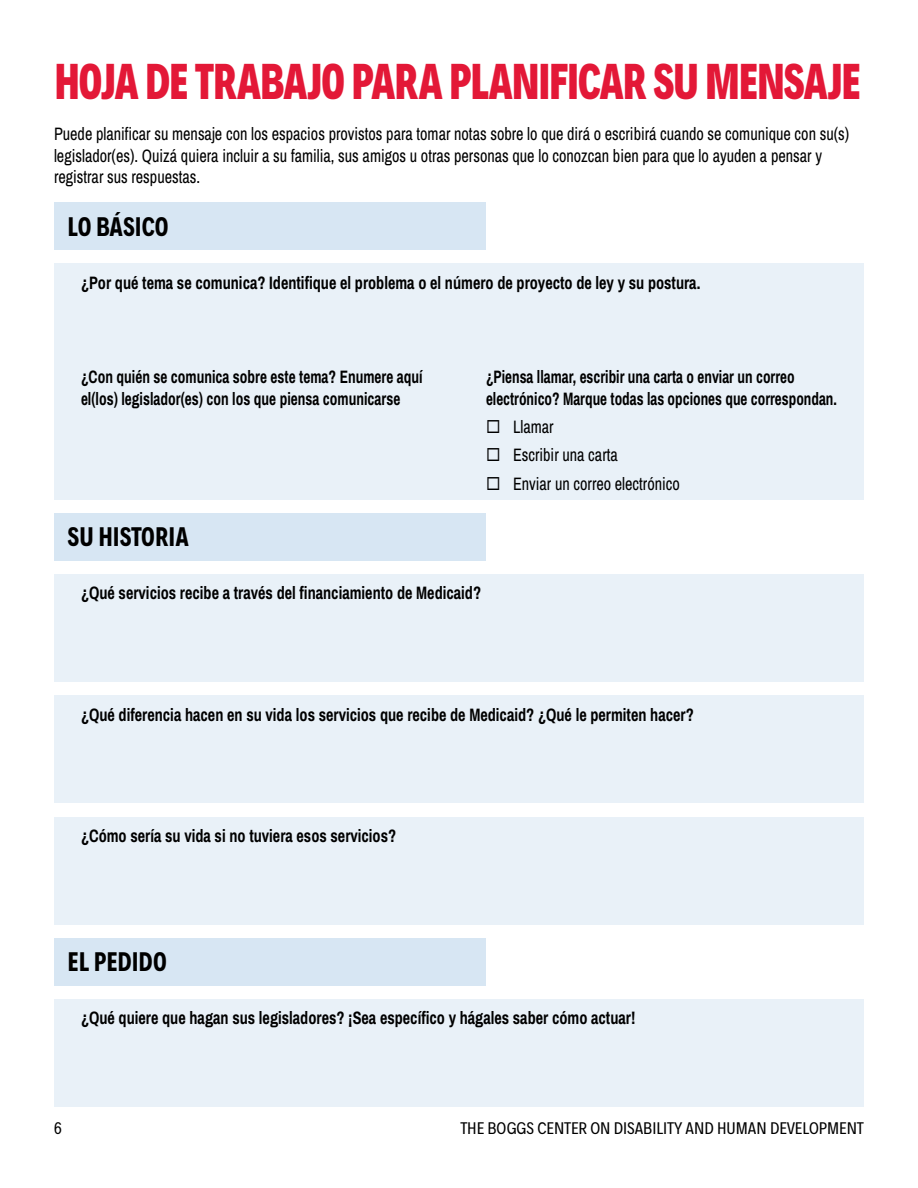
<style>
.page{position:relative;width:918px;height:1188px;background:#fff}
.page>*{position:absolute;margin:0;border:0;box-sizing:border-box;transform-origin:0 0}
.t1{font:800 45px "Decalotype";letter-spacing:-.04em;color:#e31837;scale:.85 1}
.t2{font:700 24px "Decalotype";color:#000;scale:.9 1}
.t3{font:18px/21.6px "Archivo Narrow";color:#000;scale:.9 1}
.t4{font:18px/21.6px "Archivo Narrow";color:#000;scale:.84 1}
.t5{font:18px/21.6px "Archivo Narrow";color:#000;scale:.85 1}
.t6{font:15px "Decalotype";color:#000}
</style>
<div class="page">
<div style="left:54px;top:202px;width:432px;height:48px;background:#d7e6f3"></div>
<div style="left:54px;top:513px;width:432px;height:47px;background:#d7e6f3"></div>
<div style="left:54px;top:938px;width:432px;height:48px;background:#d7e6f3"></div>
<div style="left:54px;top:999px;width:810px;height:108px;background:#e9f1f8"></div>
<div style="left:54px;top:574px;width:810px;height:108px;background:#e9f1f8"></div>
<div style="left:54px;top:263px;width:810px;height:237px;background:#e9f1f8"></div>
<div style="left:54px;top:695px;width:810px;height:108px;background:#e9f1f8"></div>
<div style="left:54px;top:817px;width:810px;height:108px;background:#e9f1f8"></div>
<h1 class="t1" style="left:54px;top:50px;width:951px">HOJA DE TRABAJO PARA PLANIFICAR SU MENSAJE</h1>
<p class="t3" style="left:54px;top:123px;width:885px">Puede planificar su mensaje con los espacios provistos para tomar notas sobre lo que dirá o escribirá cuando se comunique con su(s) legislador(es). Quizá quiera incluir a su familia, sus amigos u otras personas que lo conozcan bien para que lo ayuden a pensar y registrar sus respuestas.</p>
<h2 class="t2" style="left:68px;top:210px;width:114px">LO BÁSICO</h2>
<p class="t3" style="left:81px;top:271px;width:690px">¿Por qué tema se comunica? Identifique el problema o el número de proyecto de ley y su postura.</p>
<p class="t5" style="left:81px;top:366px;width:403px">¿Con quién se comunica sobre este tema? Enumere aquí el(los) legislador(es) con los que piensa comunicarse</p>
<p class="t4" style="left:486px;top:366px;width:419px">¿Piensa llamar, escribir una carta o enviar un correo electrónico? Marque todas las opciones que correspondan.</p>
<p class="t3" style="left:513px;top:412px;width:187px;line-height:28.3px">Llamar<br>Escribir una carta<br>Enviar un correo electrónico</p>
<h2 class="t2" style="left:68px;top:520px;width:136px">SU HISTORIA</h2>
<p class="t3" style="left:81px;top:582px;width:446px">¿Qué servicios recibe a través del financiamiento de Medicaid?</p>
<p class="t3" style="left:81px;top:703px;width:682px">¿Qué diferencia hacen en su vida los servicios que recibe de Medicaid? ¿Qué le permiten hacer?</p>
<p class="t3" style="left:81px;top:825px;width:352px">¿Cómo sería su vida si no tuviera esos servicios?</p>
<h2 class="t2" style="left:68px;top:945px;width:112px">EL PEDIDO</h2>
<p class="t3" style="left:81px;top:1007px;width:618px">¿Qué quiere que hagan sus legisladores? ¡Sea específico y hágales saber cómo actuar!</p>
<p class="t6" style="left:54px;top:1118px;width:9px">6</p>
<p class="t6" style="left:460px;top:1118px;width:405px">THE BOGGS CENTER ON DISABILITY AND HUMAN DEVELOPMENT</p>
</div>
